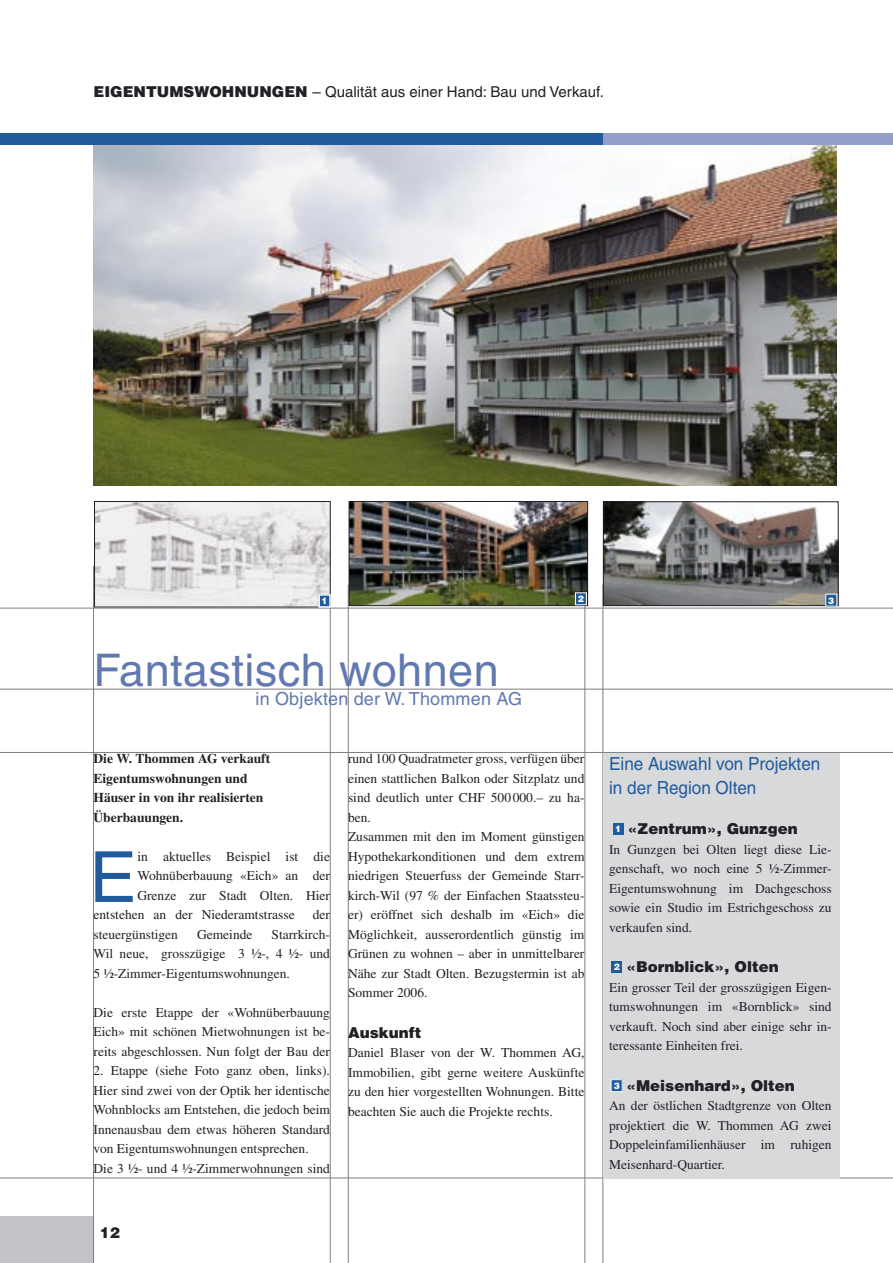
<style>
.page{position:relative;width:893px;height:1263px;background:#fff}
.page>*{position:absolute;margin:0;border:0;box-sizing:border-box;transform-origin:0 0}
.t1{font:70.5px "Helvetica";color:#225b9b}
.t2{font:45px "Helvetica";letter-spacing:.01em;color:#6179b0}
.t3{font:18px/24px "Helvetica";color:#225b9b;scale:.95 1}
.t4{font:18px "Helvetica";letter-spacing:.01em;color:#6179b0}
.t5{font:900 15px "Helvetica";color:#212125}
.t6{font:15px "Helvetica";color:#212125}
.t7{font:13.5px/19.5px "Times";color:#212125;text-align:justify}
.t8{font:700 13.5px/19.5px "Times";color:#212125}
.t9{font:900 9px "Helvetica";color:#fff}
.s1{font-weight:900}
</style>
<div class="page">
<img style="left:94px;top:145px;width:742px;height:341px">
<hr style="left:0;top:752px;width:893px;height:1px;background:#7f7f83">
<hr style="left:0;top:608px;width:893px;height:1px;background:#7f7f83">
<hr style="left:0;top:689px;width:893px;height:1px;background:#7f7f83">
<div style="left:0;top:1216px;width:94px;height:47px;background:#c2c3c6"></div>
<hr style="left:585px;top:585px;width:1px;height:678px;background:#7f7f83">
<hr style="left:603px;top:585px;width:1px;height:678px;background:#7f7f83">
<hr style="left:93px;top:566px;width:1px;height:697px;background:#7f7f83">
<hr style="left:0;top:1178px;width:893px;height:1px;background:#7f7f83">
<hr style="left:330px;top:585px;width:1px;height:678px;background:#7f7f83">
<hr style="left:348px;top:585px;width:1px;height:678px;background:#7f7f83">
<div style="left:602px;top:133px;width:291px;height:12px;background:#919fc9"></div>
<div style="left:0;top:133px;width:602px;height:12px;background:#225b9b"></div>
<div style="left:603px;top:753px;width:236px;height:426px;background:#d8d9db"></div>
<img style="left:351px;top:503px;width:235px;height:101px">
<div style="left:349px;top:501px;width:239px;height:105px;border:1px solid #212125"></div>
<img style="left:605px;top:503px;width:231px;height:101px">
<div style="left:603px;top:501px;width:235px;height:105px;border:1px solid #212125"></div>
<img style="left:96px;top:503px;width:233px;height:102px">
<div style="left:94px;top:501px;width:237px;height:106px;border:1px solid #212125"></div>
<div style="left:613px;top:823px;width:10px;height:12px;background:#225b9b"></div>
<div style="left:612px;top:961px;width:10px;height:12px;background:#225b9b"></div>
<svg style="left:321px;top:597px;width:7px;height:8px"></svg>
<div style="left:319px;top:595px;width:11px;height:12px;border:1px solid #fff"></div>
<div style="left:575px;top:593px;width:11px;height:12px;background:#225b9b"></div>
<div style="left:575px;top:593px;width:12px;height:12px;border:1px solid #fff"></div>
<div style="left:826px;top:594px;width:11px;height:12px;background:#225b9b"></div>
<div style="left:825px;top:594px;width:12px;height:12px;border:1px solid #fff"></div>
<div style="left:611px;top:1080px;width:11px;height:12px;background:#225b9b"></div>
<div style="left:611px;top:1079px;width:11px;height:13px;border:1px solid #fff"></div>
<p class="t6" style="left:94px;top:83px;width:512px"><span class="s1">EIGENTUMSWOHNUNGEN</span> – Qualität aus einer Hand: Bau und Verkauf.</p>
<p class="t9" style="left:322px;top:595px;width:8px">1</p>
<p class="t9" style="left:578px;top:593px;width:8px">2</p>
<p class="t9" style="left:828px;top:594px;width:8px">3</p>
<h2 class="t2" style="left:94px;top:644px;width:407px">Fantastisch wohnen</h2>
<h3 class="t4" style="left:256px;top:688px;width:268px">in Objekten der W. Thommen AG</h3>
<p class="t8" style="left:94px;top:749px;width:178px">Die W. Thommen AG verkauft<br>Eigentumswohnungen und<br>Häuser in von ihr realisierten<br>Überbauungen.</p>
<p class="t7" style="left:137px;top:846px;width:194px">in aktuelles Beispiel ist die</p>
<p class="t7" style="left:137px;top:866px;width:194px">Wohnüberbauung «Eich» an der</p>
<p class="t7" style="left:137px;top:885px;width:194px">Grenze zur Stadt Olten. Hier</p>
<p class="t7" style="left:94px;top:905px;width:203px">entstehen an der Niederamtstrasse</p>
<p class="t7" style="left:313px;top:905px;width:19px">der</p>
<p class="t7" style="left:94px;top:924px;width:86px">steuergünstigen</p>
<p class="t7" style="left:197px;top:924px;width:57px">Gemeinde</p>
<h1 class="t1" style="left:89px;top:836px;width:49px">E</h1>
<p class="t7" style="left:94px;top:924px;width:238px;text-indent:178px">Starrkirch-Wil neue, grosszügige 3 ½-, 4 ½- und 5 ½-Zimmer-Eigentumswohnungen.</p>
<p class="t7" style="left:94px;top:1002px;width:238px">Die erste Etappe der «Wohnüberbauung Eich» mit schönen Mietwohnungen ist be&shy;reits abgeschlossen. Nun folgt der Bau der</p>
<p class="t7" style="left:94px;top:1061px;width:238px;text-align:left">2. Etappe (siehe Foto ganz oben, links).<br>Hier sind zwei von der Optik her identische Wohnblocks am Entstehen, die jedoch beim Innenausbau dem etwas höheren Standard von Eigentumswohnungen entsprechen.<br>Die 3 ½- und 4 ½-Zimmerwohnungen sind</p>
<p class="t7" style="left:348px;top:749px;width:238px;text-align:left">rund 100 Quadratmeter gross, verfügen über einen stattlichen Balkon oder Sitzplatz und sind deutlich unter CHF 500 000.– zu ha&shy;ben.<br>Zusammen mit den im Moment günstigen Hypothekarkonditionen und dem extrem niedrigen Steuerfuss der Gemeinde Starr&shy;kirch-Wil (97 % der Einfachen Staatssteu&shy;er) eröffnet sich deshalb im «Eich» die Möglichkeit, ausserordentlich günstig im Grünen zu wohnen – aber in unmittelbarer Nähe zur Stadt Olten. Bezugstermin ist ab Sommer 2006.</p>
<p class="t5" style="left:348px;top:1022px;width:75px">Auskunft</p>
<p class="t7" style="left:348px;top:1043px;width:238px">Daniel Blaser von der W. Thommen AG, Immobilien, gibt gerne weitere Auskünfte zu den hier vorgestellten Wohnungen. Bitte beachten Sie auch die Projekte rechts.</p>
<p class="t5" style="left:100px;top:1223px;width:22px">12</p>
<h3 class="t3" style="left:609px;top:751px;width:224px">Eine Auswahl von Projekten in der Region Olten</h3>
<p class="t5" style="left:628px;top:819px;width:172px">«Zentrum», Gunzgen</p>
<p class="t7" style="left:609px;top:839px;width:224px">In Gunzgen bei Olten liegt diese Lie&shy;genschaft, wo noch eine 5 ½-Zimmer-Eigentumswohnung im Dachgeschoss sowie ein Studio im Estrichgeschoss zu verkaufen sind.</p>
<p class="t5" style="left:626px;top:957px;width:154px">«Bornblick», Olten</p>
<p class="t7" style="left:609px;top:977px;width:224px">Ein grosser Teil der grosszügigen Eigen&shy;tumswohnungen im «Bornblick» sind verkauft. Noch sind aber einige sehr in&shy;teressante Einheiten frei.</p>
<p class="t5" style="left:626px;top:1076px;width:170px">«Meisenhard», Olten</p>
<p class="t7" style="left:609px;top:1096px;width:224px">An der östlichen Stadtgrenze von Olten projektiert die W. Thommen AG zwei Doppeleinfamilienhäuser im ruhigen Meisenhard-Quartier.</p>
<p class="t9" style="left:615px;top:823px;width:8px">1</p>
<p class="t9" style="left:614px;top:961px;width:8px">2</p>
<p class="t9" style="left:614px;top:1080px;width:8px">3</p>
</div>
